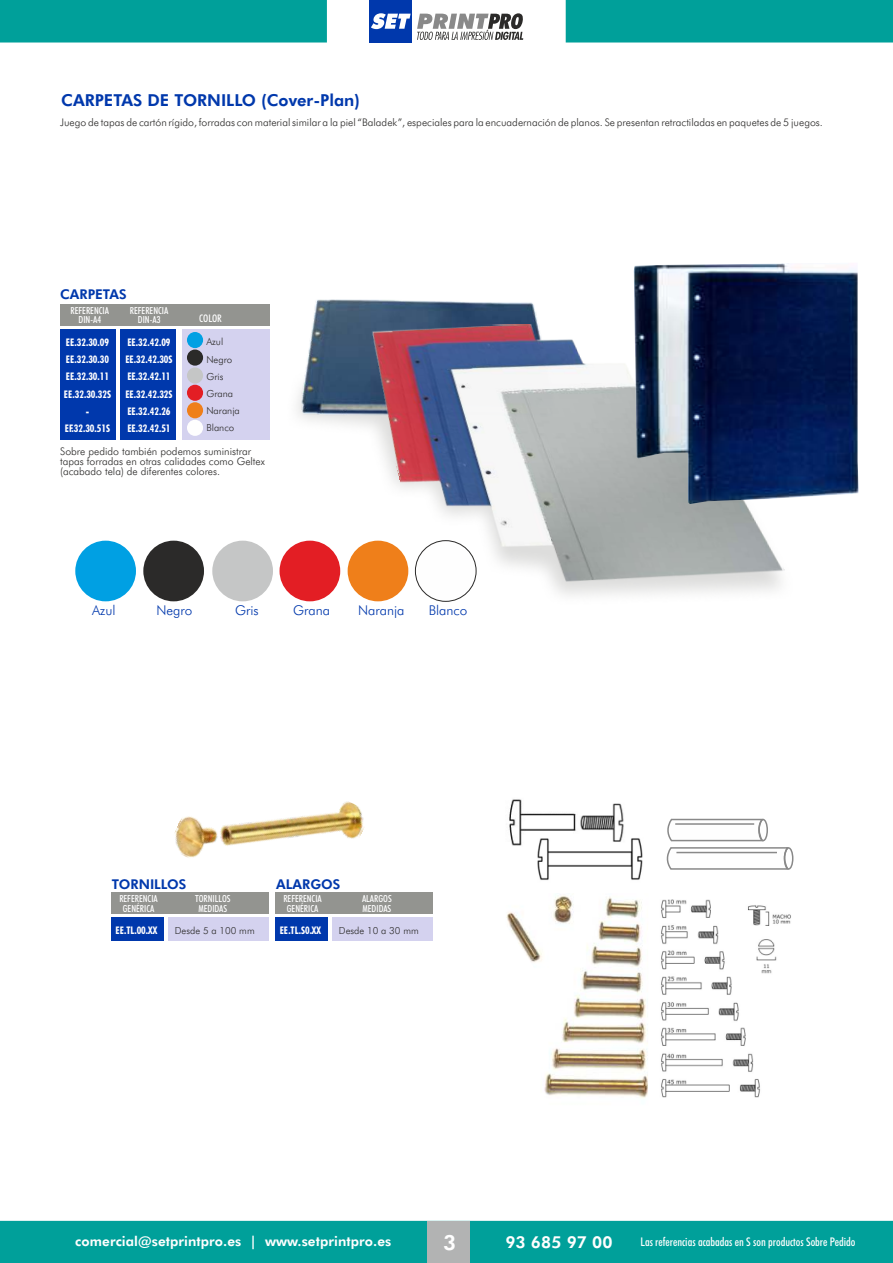
<style>
.page{position:relative;width:893px;height:1263px;background:#fff}
.page>*{position:absolute;margin:0;border:0;box-sizing:border-box;transform-origin:0 0}
.t1{font:800 21px "Futura BT";color:#fefefe}
.t2{font:800 16.5px "Futura BT";color:#0038ac}
.t3{font:800 16.5px "Futura BT";letter-spacing:.005em;color:#fefefe}
.t4{font:800 13.5px "Futura BT";letter-spacing:.01em;color:#fefefe}
.t5{font:300 13.5px "Futura BT";color:#0038ac}
.t6{font:800 13.5px "Futura BT";color:#0038ac}
.t7{font:500 condensed 12px "Futura BT";color:#fefefe}
.t8{font:300 10.5px/10.1px "Futura BT";color:#2b2a29}
.t9{font:700 condensed 10.5px/17.4px "Futura BT";color:#fff;text-align:center}
.t10{font:500 condensed 10.5px "Futura BT";color:#fff}
.t11{font:500 condensed 9.75px/9.6px "Futura BT";color:#fefefe;text-align:center}
.t12{font:300 9.75px/17.2px "Futura BT";color:#2b2a29}
</style>
<div class="page">
<img style="left:661px;top:899px;width:130px;height:199px">
<img style="left:506px;top:895px;width:142px;height:203px">
<div style="left:182px;top:329px;width:88px;height:111px;background:#d4d2ef"></div>
<div style="left:60px;top:329px;width:55px;height:111px;background:#0038ac"></div>
<div style="left:120px;top:329px;width:55px;height:111px;background:#0038ac"></div>
<div style="left:60px;top:304px;width:210px;height:21px;background:#939490"></div>
<div style="left:187px;top:332px;width:16px;height:16px;background:#00a0e3;border-radius:50%"></div>
<div style="left:187px;top:349px;width:16px;height:17px;background:#2b2a29;border-radius:50%"></div>
<div style="left:187px;top:367px;width:16px;height:17px;background:#c5c6c6;border-radius:50%"></div>
<div style="left:187px;top:385px;width:16px;height:16px;background:#e31e24;border-radius:50%"></div>
<div style="left:187px;top:402px;width:16px;height:16px;background:#ef7f1a;border-radius:50%"></div>
<div style="left:187px;top:420px;width:16px;height:16px;background:#fefefe;border-radius:50%"></div>
<div style="left:111px;top:918px;width:53px;height:23px;background:#0038ac"></div>
<div style="left:168px;top:918px;width:101px;height:23px;background:#d4d2ef"></div>
<div style="left:111px;top:893px;width:158px;height:21px;background:#939490"></div>
<div style="left:275px;top:918px;width:53px;height:23px;background:#0038ac"></div>
<div style="left:332px;top:918px;width:101px;height:23px;background:#d4d2ef"></div>
<div style="left:275px;top:893px;width:158px;height:21px;background:#939490"></div>
<div style="left:784px;top:847px;width:9px;height:23px;border:2px solid #898989;border-radius:50%"></div>
<svg style="left:666px;top:818px;width:124px;height:52px"></svg>
<div style="left:758px;top:819px;width:10px;height:22px;border:2px solid #898989;border-radius:50%"></div>
<hr style="left:675px;top:823px;width:79px;height:2px;background:#898989">
<img style="left:509px;top:799px;width:67px;height:47px">
<img style="left:580px;top:803px;width:44px;height:32px">
<img style="left:535px;top:835px;width:108px;height:45px">
<img style="left:174px;top:801px;width:191px;height:57px">
<div style="left:75px;top:541px;width:61px;height:60px;background:#00a0e3;border-radius:50%"></div>
<div style="left:143px;top:541px;width:61px;height:60px;background:#2b2a29;border-radius:50%"></div>
<div style="left:212px;top:541px;width:61px;height:60px;background:#c5c6c6;border-radius:50%"></div>
<div style="left:280px;top:541px;width:60px;height:60px;background:#e31e24;border-radius:50%"></div>
<div style="left:0;top:1221px;width:893px;height:42px;background:#00a09a"></div>
<div style="left:427px;top:1221px;width:43px;height:42px;background:#b2b3b3"></div>
<svg style="left:0;top:0;width:893px;height:43px"></svg>
<img style="left:284px;top:389px;width:497px;height:213px">
<img style="left:302px;top:300px;width:236px;height:118px">
<img style="left:354px;top:325px;width:431px;height:257px">
<img style="left:634px;top:263px;width:225px;height:241px">
<h2 class="t2" style="left:61px;top:93px;width:300px">CARPETAS DE TORNILLO (Cover-Plan)</h2>
<p class="t8" style="left:60px;top:118px;width:764px">Juego de tapas de cartón rígido, forradas con material similar a la piel “Baladek”, especiales para la encuadernación de planos. Se presentan retractiladas en paquetes de 5 juegos.</p>
<p class="t6" style="left:60px;top:289px;width:68px">CARPETAS</p>
<p class="t11" style="left:71px;top:306px;width:40px">REFERENCIA<br>DIN-A4</p>
<p class="t11" style="left:130px;top:306px;width:40px">REFERENCIA<br>DIN-A3</p>
<p class="t10" style="left:199px;top:314px;width:24px">COLOR</p>
<p class="t9" style="left:64px;top:334px;width:49px">EE.32.30.09<br>EE.32.30.30<br>EE.32.30.11<br>EE.32.30.32S -<br>EF.32.30.51S</p>
<p class="t9" style="left:125px;top:334px;width:49px;text-align:left">EE.32.42.09<br>EE.32.42.30S<br>EE.32.42.11<br>EE.32.42.32S<br>EE.32.42.26<br>EE.32.42.51</p>
<p class="t12" style="left:206px;top:334px;width:35px">Azul<br>Negro<br>Gris<br>Grana<br>Naranja<br>Blanco</p>
<p class="t8" style="left:60px;top:447px;width:206px">Sobre pedido también podemos suministrar tapas forradas en otras calidades como Geltex (acabado tela) de diferentes colores.</p>
<p class="t5" style="left:92px;top:605px;width:25px">Azul</p>
<p class="t5" style="left:157px;top:605px;width:37px">Negro</p>
<p class="t5" style="left:235px;top:605px;width:25px">Gris</p>
<p class="t5" style="left:293px;top:605px;width:38px">Grana</p>
<p class="t5" style="left:358px;top:605px;width:48px">Naranja</p>
<p class="t5" style="left:429px;top:605px;width:40px">Blanco</p>
<p class="t6" style="left:112px;top:878px;width:76px">TORNILLOS</p>
<p class="t6" style="left:276px;top:878px;width:66px">ALARGOS</p>
<p class="t11" style="left:119px;top:895px;width:40px">REFERENCIA<br>GENÉRICA</p>
<p class="t11" style="left:195px;top:895px;width:37px">TORNILLOS<br>MEDIDAS</p>
<p class="t11" style="left:283px;top:895px;width:40px">REFERENCIA<br>GENÉRICA</p>
<p class="t11" style="left:362px;top:895px;width:31px;text-align:left">ALARGOS<br>MEDIDAS</p>
<p class="t9" style="left:116px;top:922px;width:43px">EE.TL.00.XX</p>
<p class="t12" style="left:175px;top:923px;width:81px">Desde 5 a 100 mm</p>
<p class="t9" style="left:280px;top:922px;width:43px">EE.TL.S0.XX</p>
<p class="t12" style="left:339px;top:923px;width:81px">Desde 10 a 30 mm</p>
<p class="t4" style="left:75px;top:1235px;width:318px">comercial@setprintpro.es | www.setprintpro.es</p>
<h1 class="t1" style="left:443px;top:1233px;width:14px">3</h1>
<h2 class="t3" style="left:505px;top:1235px;width:109px">93 685 97 00</h2>
<p class="t7" style="left:640px;top:1236px;width:216px">Las referencias acabadas en S son productos Sobre Pedido</p>
</div>
